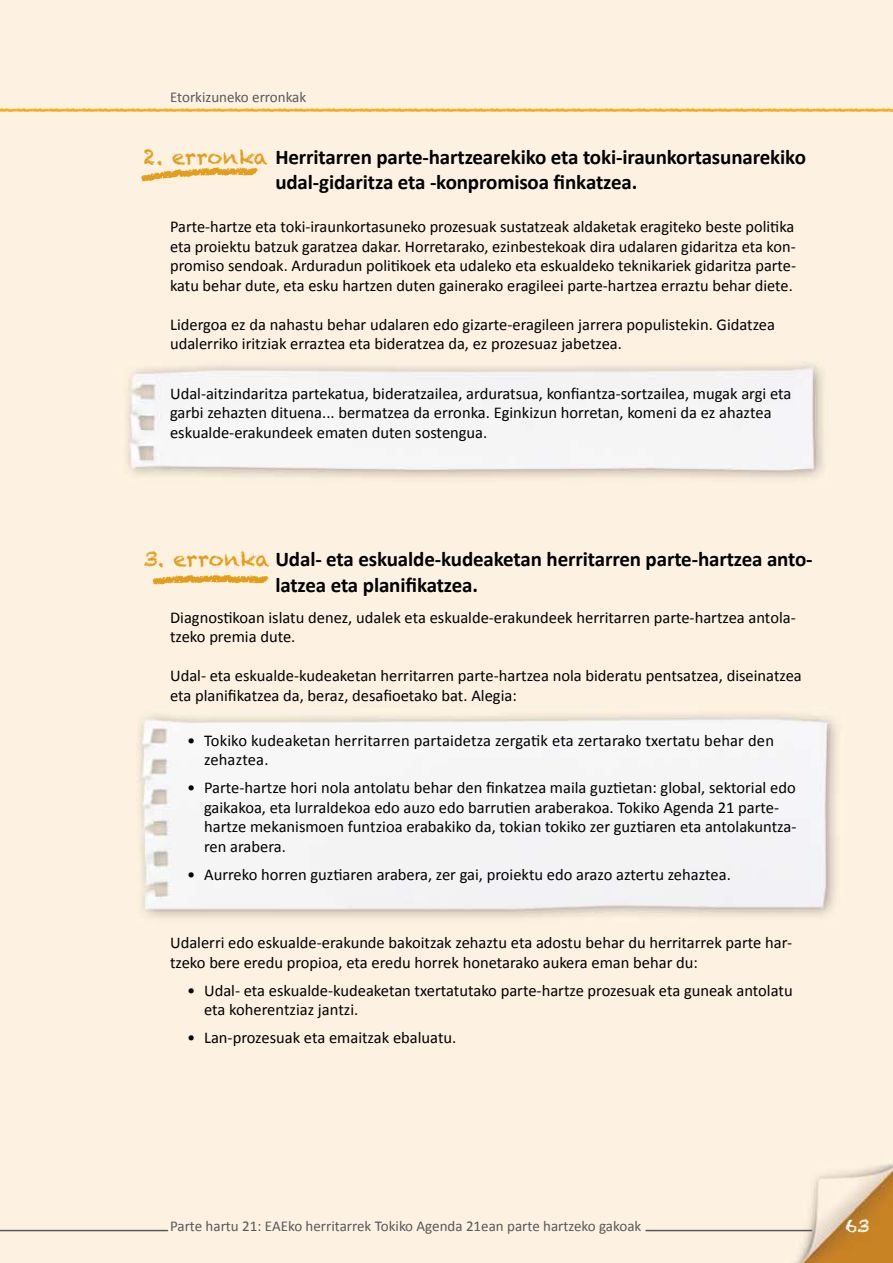
<style>
.page{position:relative;width:893px;height:1263px;background:#fff}
.page>*{position:absolute;margin:0;border:0;box-sizing:border-box;transform-origin:0 0}
.t1{font:54px "Chalkduster";color:#e29e1a}
.t2{font:24px "Chalkduster";color:#f7ab1a}
.t3{font:700 21px/25.2px "Calibri";letter-spacing:-.005em;color:#000}
.t4{font:18px "Chalkduster";color:#fff}
.t5{font:16.5px/19.5px "Calibri";color:#000}
.t6{font:15px "Calibri";color:#58585a}
.s1{font-family:"Chalkduster";font-weight:400;color:#e29e1a}
</style>
<div class="page">
<img style="left:0;top:0;width:893px;height:1263px">
<hr style="left:646px;top:1230px;width:166px;height:1px;background:#58585a">
<hr style="left:0;top:1230px;width:168px;height:1px;background:#58585a">
<svg style="left:153px;top:575px;width:41px;height:10px"></svg>
<svg style="left:227px;top:575px;width:41px;height:9px"></svg>
<div style="left:141px;top:167px;width:117px;height:15px;background:#fdf1e1"></div>
<p class="t6" style="left:170px;top:87px;width:138px">Etorkizuneko erronkak</p>
<h2 class="t2" style="left:-8px;top:96px;width:899px">———————————————————————————————————————————————————————</h2>
<p class="t3" style="left:275px;top:144px;width:532px;text-indent:-132px"><span class="s1">2. erronka</span> Herritarren parte-hartzearekiko eta toki-iraunkortasunarekiko udal-gidaritza eta -konpromisoa finkatzea.</p>
<p class="t5" style="left:170px;top:216px;width:627px;text-align:justify">Parte-hartze eta toki-iraunkortasuneko prozesuak sustatzeak aldaketak eragiteko beste politika eta proiektu batzuk garatzea dakar. Horretarako, ezinbestekoak dira udalaren gidaritza eta kon&shy;promiso sendoak. Arduradun politikoek eta udaleko eta eskualdeko teknikariek gidaritza parte&shy;katu behar dute, eta esku hartzen duten gainerako eragileei parte-hartzea erraztu behar diete.</p>
<p class="t5" style="left:170px;top:314px;width:606px">Lidergoa ez da nahastu behar udalaren edo gizarte-eragileen jarrera populistekin. Gidatzea udalerriko iritziak erraztea eta bideratzea da, ez prozesuaz jabetzea.</p>
<p class="t5" style="left:170px;top:383px;width:623px">Udal-aitzindaritza partekatua, bideratzailea, arduratsua, konfiantza-sortzailea, mugak argi eta garbi zehazten dituena... bermatzea da erronka. Eginkizun horretan, komeni da ez ahaztea eskualde-erakundeek ematen duten sostengua.</p>
<p class="t3" style="left:275px;top:546px;width:539px;text-indent:-132px"><span class="s1">3. erronka</span> Udal- eta eskualde-kudeaketan herritarren parte-hartzea anto&shy;latzea eta planifikatzea.</p>
<h1 class="t1" style="left:192px;top:546px;width:38px">—</h1>
<p class="t5" style="left:170px;top:607px;width:626px">Diagnostikoan islatu denez, udalek eta eskualde-erakundeek herritarren parte-hartzea antola&shy;tzeko premia dute.</p>
<p class="t5" style="left:170px;top:665px;width:633px">Udal- eta eskualde-kudeaketan herritarren parte-hartzea nola bideratu pentsatzea, diseinatzea eta planifikatzea da, beraz, desafioetako bat. Alegia:</p>
<p class="t5" style="left:204px;top:730px;width:571px;text-indent:-17px">• Tokiko kudeaketan herritarren partaidetza zergatik eta zertarako txertatu behar den zehaztea.</p>
<p class="t5" style="left:204px;top:777px;width:594px;text-indent:-17px">• Parte-hartze hori nola antolatu behar den finkatzea maila guztietan: global, sektorial edo gaikakoa, eta lurraldekoa edo auzo edo barrutien araberakoa. Tokiko Agenda 21 parte&shy;hartze mekanismoen funtzioa erabakiko da, tokian tokiko zer guztiaren eta antolakuntza&shy;ren arabera.</p>
<p class="t5" style="left:187px;top:864px;width:545px">• Aurreko horren guztiaren arabera, zer gai, proiektu edo arazo aztertu zehaztea.</p>
<p class="t5" style="left:170px;top:932px;width:622px">Udalerri edo eskualde-erakunde bakoitzak zehaztu eta adostu behar du herritarrek parte har&shy;tzeko bere eredu propioa, eta eredu horrek honetarako aukera eman behar du:</p>
<p class="t5" style="left:204px;top:980px;width:590px;text-indent:-17px">• Udal- eta eskualde-kudeaketan txertatutako parte-hartze prozesuak eta guneak antolatu eta koherentziaz jantzi.</p>
<p class="t5" style="left:187px;top:1027px;width:271px">• Lan-prozesuak eta emaitzak ebaluatu.</p>
<p class="t6" style="left:170px;top:1217px;width:473px">Parte hartu 21: EAEko herritarrek Tokiko Agenda 21ean parte hartzeko gakoak</p>
<p class="t4" style="left:845px;top:1215px;width:26px">63</p>
</div>
